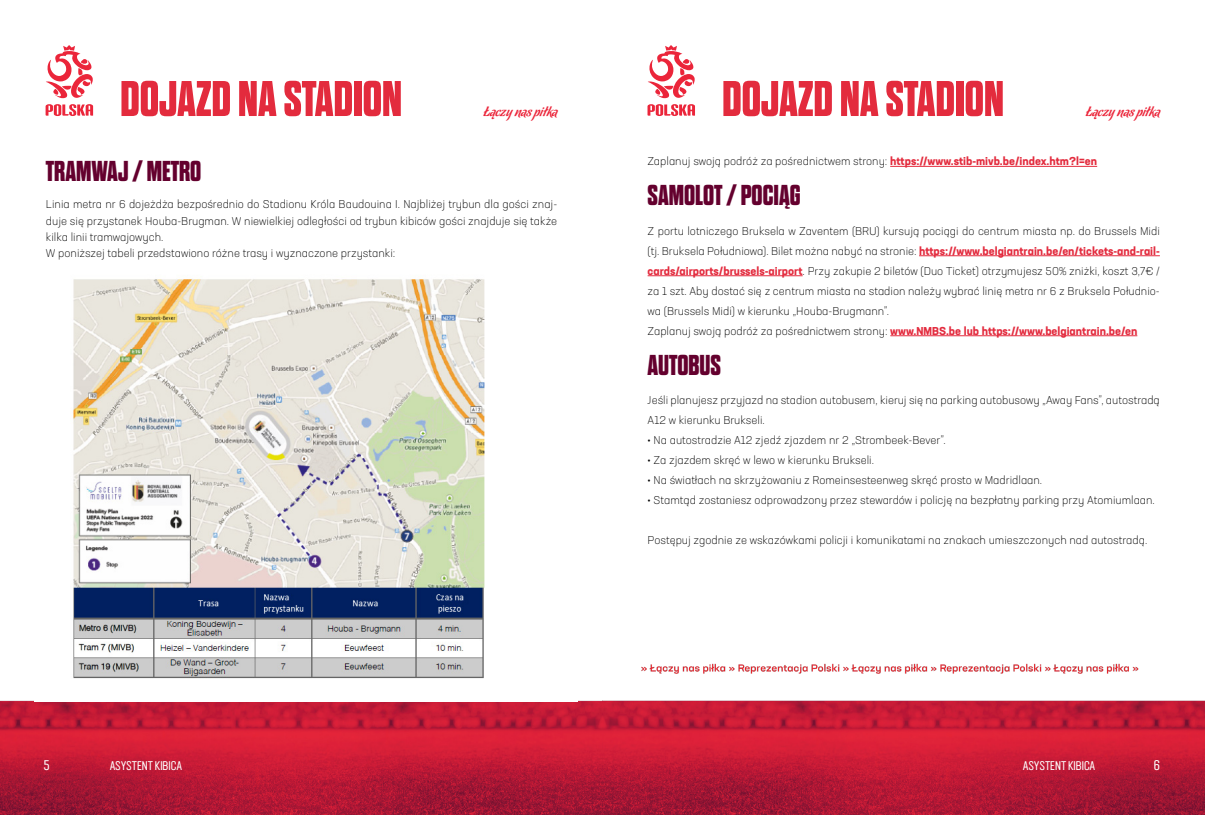
<style>
.page{position:relative;width:1205px;height:815px;background:#fff}
.page>*{position:absolute;margin:0;border:0;box-sizing:border-box;transform-origin:0 0}
.t1{font:700 expanded 50px "Dharma Gothic E";color:#e32b3d}
.t2{font:700 expanded 28.75px "Dharma Gothic E";color:#64002e}
.t3{font:condensed 13.88px "PZPN 2020";color:#fff}
.t4{font:13.75px "Chocolate Caliente";color:#eb253a}
.t5{font:condensed 12.5px "PZPN 2020";color:#fff}
.t6{font:300 11.25px/20px "Neusa Next Std";color:#000}
.s1{font-weight:700;color:#e32b3d}
.s2{font-weight:700;color:#e32b3e}
</style>
<div class="page">
<img style="left:0;top:45px;width:1205px;height:770px">
<img style="left:35px;top:264px;width:543px;height:438px">
<h1 class="t1" style="left:120px;top:73px;width:283px">DOJAZD NA STADION</h1>
<h1 class="t1" style="left:722px;top:73px;width:283px">DOJAZD NA STADION</h1>
<p class="t4" style="left:483px;top:104px;width:76px">Łączy nas piłka</p>
<p class="t4" style="left:1086px;top:104px;width:76px">Łączy nas piłka</p>
<h2 class="t2" style="left:46px;top:156px;width:157px">TRAMWAJ / METRO</h2>
<p class="t6" style="left:46px;top:196px;width:513px;line-height:16.2px">Linia metra nr 6 dojeżdża bezpośrednio do Stadionu Króla Baudouina I. Najbliżej trybun dla gości znaj&shy;duje się przystanek Houba-Brugman. W niewielkiej odległości od trybun kibiców gości znajduje się także kilka linii tramwajowych.<br>W poniższej tabeli przedstawiono różne trasy i wyznaczone przystanki:</p>
<p class="t6" style="left:647px;top:151px;width:451px">Zaplanuj swoją podróż za pośrednictwem strony: <span class="s1">https://www.stib-mivb.be/index.htm?l=en</span></p>
<h2 class="t2" style="left:647px;top:181px;width:155px">SAMOLOT / POCIĄG</h2>
<p class="t6" style="left:647px;top:221px;width:514px">Z portu lotniczego Bruksela w Zaventem (BRU) kursują pociągi do centrum miasta np. do Brussels Midi (tj. Bruksela Południowa). Bilet można nabyć na stronie: <span class="s2">https://www.belgiantrain.be/en/tickets-and-rail&shy;cards/airports/brussels-airport</span>. Przy zakupie 2 biletów (Duo Ticket) otrzymujesz 50% zniżki, koszt 3,7€ / za 1 szt. Aby dostać się z centrum miasta na stadion należy wybrać linię metra nr 6 z Bruksela Południo&shy;wa (Brussels Midi) w kierunku „Houba-Brugmann”.<br>Zaplanuj swoją podróż za pośrednictwem strony: <span class="s2">www.NMBS.be lub https://www.belgiantrain.be/en</span></p>
<h2 class="t2" style="left:647px;top:350px;width:75px">AUTOBUS</h2>
<p class="t6" style="left:647px;top:390px;width:514px">Jeśli planujesz przyjazd na stadion autobusem, kieruj się na parking autobusowy „Away Fans”, autostradą<br>A12 w kierunku Brukseli.</p>
<p class="t6" style="left:647px;top:430px;width:300px">• Na autostradzie A12 zjedź zjazdem nr 2 „Strombeek-Bever”.</p>
<p class="t6" style="left:647px;top:450px;width:228px">• Za zjazdem skręć w lewo w kierunku Brukseli.</p>
<p class="t6" style="left:647px;top:470px;width:396px">• Na światłach na skrzyżowaniu z Romeinsesteenweg skręć prosto w Madridlaan.</p>
<p class="t6" style="left:647px;top:490px;width:509px">• Stamtąd zostaniesz odprowadzony przez stewardów i policję na bezpłatny parking przy Atomiumlaan.</p>
<p class="t6" style="left:647px;top:530px;width:501px">Postępuj zgodnie ze wskazówkami policji i komunikatami na znakach umieszczonych nad autostradą.</p>
<p class="t3" style="left:43px;top:757px;width:8px">5</p>
<p class="t5" style="left:110px;top:759px;width:74px">ASYSTENT KIBICA</p>
<p class="t5" style="left:1023px;top:758px;width:74px">ASYSTENT KIBICA</p>
<p class="t3" style="left:1154px;top:757px;width:8px">6</p>
</div>
